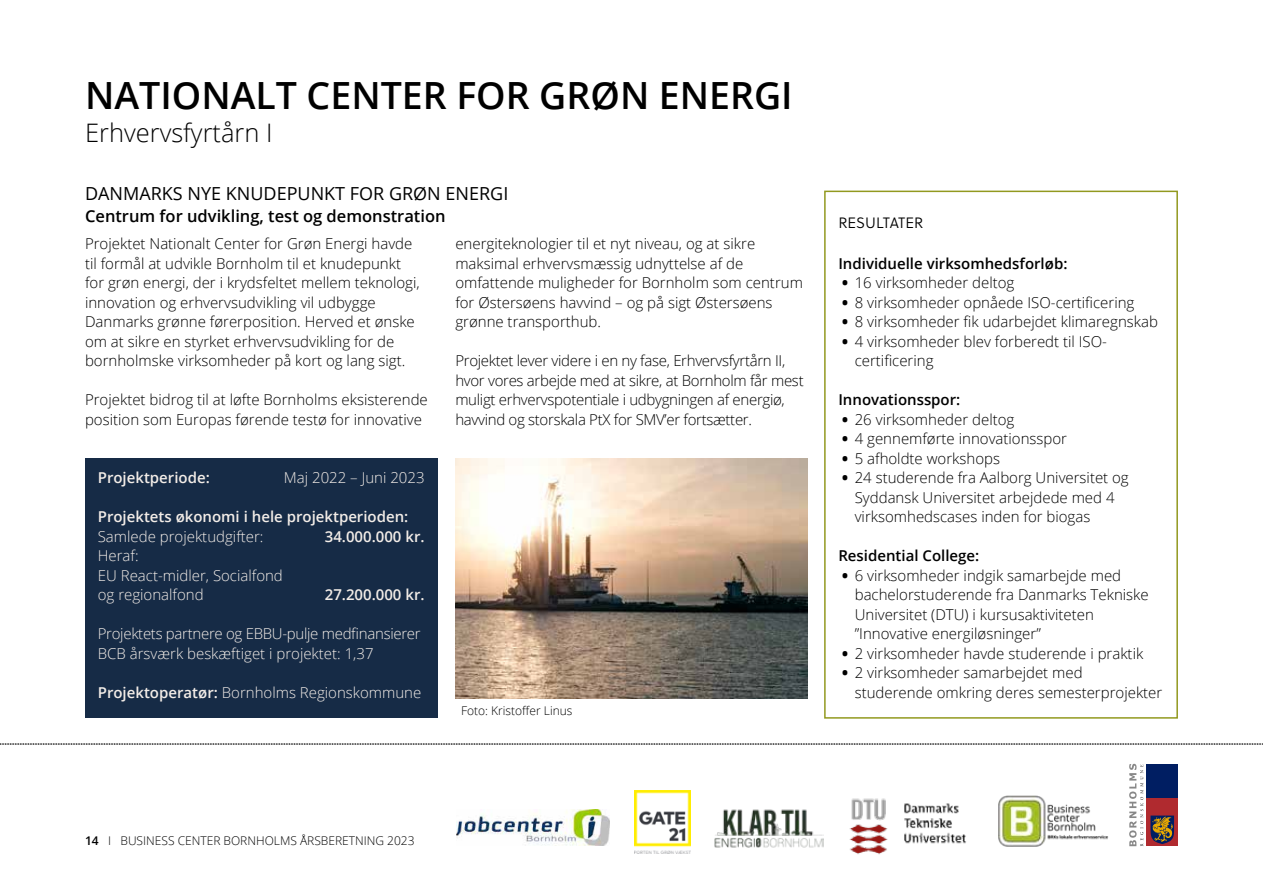
<style>
.page{position:relative;width:1263px;height:893px;background:#fff}
.page>*{position:absolute;margin:0;border:0;box-sizing:border-box;transform-origin:0 0}
.t1{font:600 37.5px "Open Sans";color:#000}
.t2{font:300 25.5px "Open Sans";color:#000}
.t3{font:18px "Open Sans";color:#000}
.t4{font:600 16.5px "Open Sans";color:#000}
.t5{font:300 15px/19.5px "Open Sans";color:#000}
.t6{font:300 15px/19.5px "Open Sans";letter-spacing:-.02em;color:#000}
.t7{font:300 15px/19.5px "Open Sans";color:#f3ede8}
.t8{font:300 15px/19.5px "Open Sans";letter-spacing:-.02em;color:#f3ede8}
.t9{font:600 15px "Open Sans";color:#f3ede8}
.t10{font:600 15px "Open Sans";color:#000}
.t11{font:15px "Soleil Lt";color:#000}
.t12{font:300 12px "Open Sans";color:#000}
.s1{font-weight:600}
.s2{font-weight:800}
</style>
<div class="page">
<div style="left:824px;top:191px;width:354px;height:528px;border:2px solid #92991f"></div>
<img style="left:456px;top:810px;width:154px;height:35px">
<img style="left:714px;top:809px;width:109px;height:39px">
<div style="left:1147px;top:799px;width:31px;height:47px;background:#b02a2f"></div>
<div style="left:1147px;top:764px;width:31px;height:34px;background:#001e62"></div>
<svg style="left:1150px;top:815px;width:24px;height:29px"></svg>
<svg style="left:1129px;top:764px;width:14px;height:82px"></svg>
<img style="left:998px;top:795px;width:110px;height:52px">
<img style="left:849px;top:798px;width:117px;height:57px">
<img style="left:634px;top:790px;width:56px;height:64px">
<div style="left:85px;top:458px;width:352px;height:260px;background:#162b46"></div>
<img style="left:455px;top:458px;width:353px;height:241px">
<svg style="left:0;top:744px;width:1263px;height:1px"></svg>
<h1 class="t1" style="left:85px;top:70px;width:709px">NATIONALT CENTER FOR GRØN ENERGI</h1>
<h2 class="t2" style="left:85px;top:116px;width:189px">Erhvervsfyrtårn I</h2>
<p class="t3" style="left:85px;top:181px;width:425px">DANMARKS NYE KNUDEPUNKT FOR GRØN ENERGI</p>
<p class="t4" style="left:85px;top:205px;width:362px">Centrum for udvikling, test og demonstration</p>
<p class="t5" style="left:85px;top:233px;width:336px">Projektet Nationalt Center for Grøn Energi havde til formål at udvikle Bornholm til et knudepunkt for grøn energi, der i krydsfeltet mellem teknologi, innovation og erhvervsudvikling vil udbygge Danmarks grønne førerposition. Herved et ønske om at sikre en styrket erhvervsudvikling for de bornholmske virksomheder på kort og lang sigt.</p>
<p class="t5" style="left:85px;top:389px;width:344px">Projektet bidrog til at løfte Bornholms eksisterende position som Europas førende testø for innovative</p>
<p class="t5" style="left:455px;top:233px;width:349px">energiteknologier til et nyt niveau, og at sikre maksimal erhvervsmæssig udnyttelse af de omfattende muligheder for Bornholm som centrum for Østersøens havvind – og på sigt Østersøens grønne transporthub.</p>
<p class="t6" style="left:455px;top:350px;width:350px">Projektet lever videre i en ny fase, Erhvervsfyrtårn II, hvor vores arbejde med at sikre, at Bornholm får mest muligt erhvervspotentiale i udbygningen af energiø, havvind og storskala PtX for SMV’er fortsætter.</p>
<p class="t9" style="left:98px;top:467px;width:114px">Projektperiode:</p>
<p class="t7" style="left:284px;top:467px;width:142px">Maj 2022 – Juni 2023</p>
<p class="t9" style="left:98px;top:506px;width:312px">Projektets økonomi i hele projektperioden:</p>
<p class="t7" style="left:98px;top:526px;width:167px">Samlede projektudgifter:</p>
<p class="t9" style="left:325px;top:526px;width:101px">34.000.000 kr.</p>
<p class="t7" style="left:98px;top:545px;width:187px">Heraf:<br>EU React-midler, Socialfond og regionalfond</p>
<p class="t9" style="left:325px;top:584px;width:101px">27.200.000 kr.</p>
<p class="t8" style="left:98px;top:623px;width:324px">Projektets partnere og EBBU-pulje medfinansierer<br>BCB årsværk beskæftiget i projektet: 1,37</p>
<p class="t7" style="left:98px;top:682px;width:325px"><span class="s1">Projektoperatør:</span> Bornholms Regionskommune</p>
<p class="t12" style="left:461px;top:702px;width:113px">Foto: Kristoffer Linus</p>
<p class="t11" style="left:838px;top:212px;width:86px">RESULTATER</p>
<p class="t10" style="left:838px;top:253px;width:231px">Individuelle virksomhedsforløb:</p>
<p class="t5" style="left:842px;top:272px;width:174px"><span class="s2">•</span> 16 virksomheder deltog</p>
<p class="t5" style="left:842px;top:292px;width:294px"><span class="s2">•</span> 8 virksomheder opnåede ISO-certificering</p>
<p class="t5" style="left:842px;top:311px;width:317px"><span class="s2">•</span> 8 virksomheder fik udarbejdet klimaregnskab</p>
<p class="t5" style="left:842px;top:331px;width:266px"><span class="s2">•</span> 4 virksomheder blev forberedt til ISO-</p>
<p class="t5" style="left:855px;top:350px;width:80px">certificering</p>
<p class="t10" style="left:838px;top:389px;width:123px">Innovationsspor:</p>
<p class="t5" style="left:842px;top:409px;width:174px"><span class="s2">•</span> 26 virksomheder deltog</p>
<p class="t5" style="left:842px;top:428px;width:226px"><span class="s2">•</span> 4 gennemførte innovationsspor</p>
<p class="t5" style="left:842px;top:448px;width:159px"><span class="s2">•</span> 5 afholdte workshops</p>
<p class="t5" style="left:842px;top:467px;width:288px"><span class="s2">•</span> 24 studerende fra Aalborg Universitet og</p>
<p class="t5" style="left:855px;top:487px;width:261px">Syddansk Universitet arbejdede med 4 virksomhedscases inden for biogas</p>
<p class="t10" style="left:838px;top:545px;width:142px">Residential College:</p>
<p class="t5" style="left:842px;top:565px;width:280px"><span class="s2">•</span> 6 virksomheder indgik samarbejde med</p>
<p class="t5" style="left:855px;top:584px;width:295px">bachelorstuderende fra Danmarks Tekniske<br>Universitet (DTU) i kursusaktiviteten ”Innovative energiløsninger”</p>
<p class="t5" style="left:842px;top:643px;width:302px"><span class="s2">•</span> 2 virksomheder havde studerende i praktik</p>
<p class="t5" style="left:842px;top:662px;width:242px"><span class="s2">•</span> 2 virksomheder samarbejdet med</p>
<p class="t5" style="left:855px;top:682px;width:309px">studerende omkring deres semesterprojekter</p>
<p class="t12" style="left:85px;top:833px;width:331px"><span class="s1">14</span> I BUSINESS CENTER BORNHOLMS ÅRSBERETNING 2023</p>
</div>
